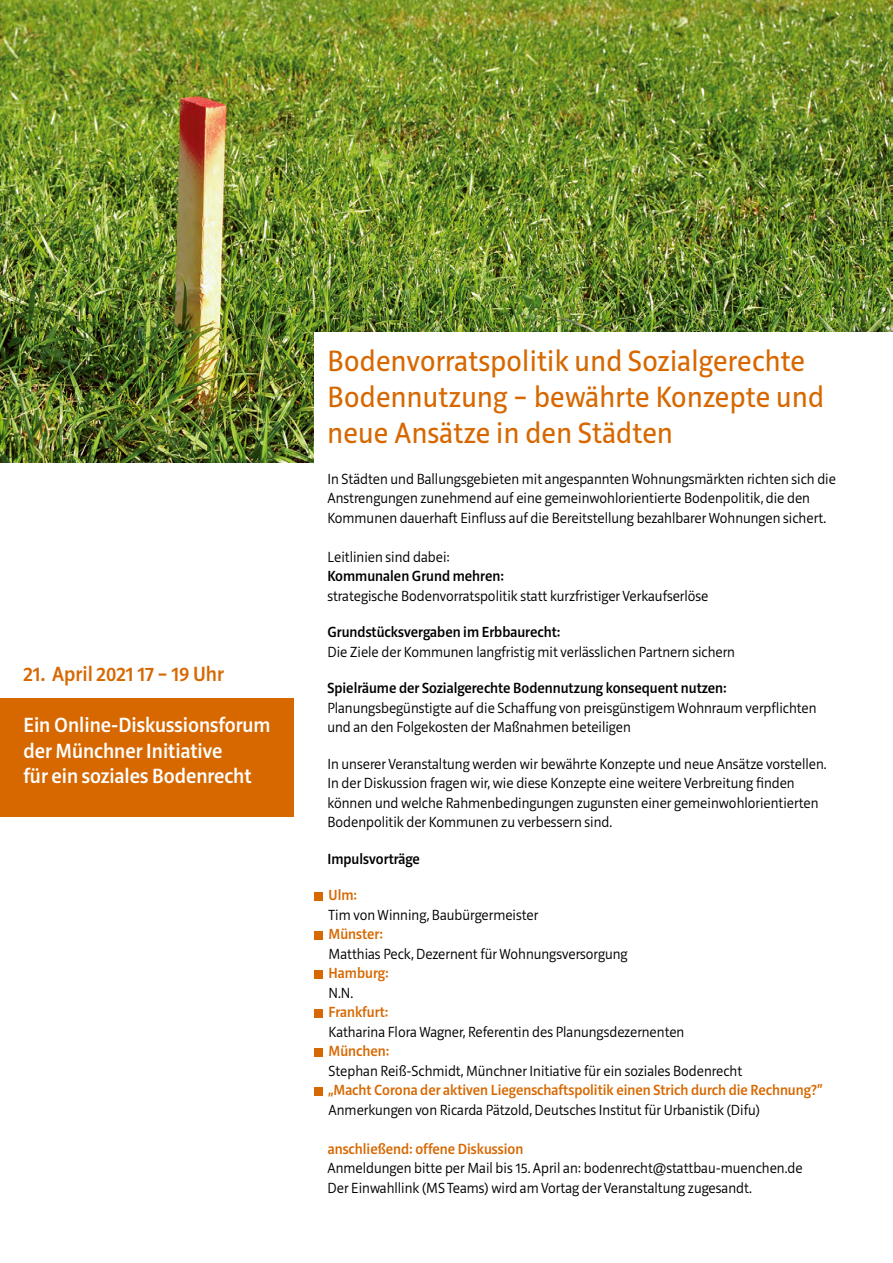
<style>
.page{position:relative;width:893px;height:1263px;background:#fff}
.page>*{position:absolute;margin:0;border:0;box-sizing:border-box;transform-origin:0 0}
.t1{font:30px/36px "Riga";letter-spacing:.01em;color:#d76800}
.t2{font:500 21px/25.5px "Riga";color:#fff}
.t3{font:500 21px "Riga";color:#d76800}
.t4{font:300 15px/19.5px "Riga";color:#000}
.t5{font:500 15px "Riga";color:#d76800}
.t6{font:500 15px "Riga";color:#000}
</style>
<div class="page">
<div style="left:0;top:698px;width:293px;height:118px;background:#d76800"></div>
<img style="left:0;top:0;width:893px;height:462px">
<div style="left:315px;top:332px;width:578px;height:153px;background:#fff"></div>
<div style="left:315px;top:892px;width:8px;height:8px;background:#d76800"></div>
<div style="left:315px;top:931px;width:8px;height:8px;background:#d76800"></div>
<div style="left:315px;top:970px;width:8px;height:8px;background:#d76800"></div>
<div style="left:315px;top:1009px;width:8px;height:8px;background:#d76800"></div>
<div style="left:315px;top:1048px;width:8px;height:8px;background:#d76800"></div>
<div style="left:315px;top:1087px;width:8px;height:8px;background:#d76800"></div>
<h2 class="t3" style="left:23px;top:663px;width:202px">21. April 2021 17 – 19 Uhr</h2>
<h2 class="t2" style="left:23px;top:713px;width:249px">Ein Online-Diskussionsforum der Münchner Initiative<br>für ein soziales Bodenrecht</h2>
<h1 class="t1" style="left:327px;top:344px;width:498px">Bodenvorratspolitik und Sozialgerechte<br>Bodennutzung – bewährte Konzepte und neue Ansätze in den Städten</h1>
<p class="t4" style="left:327px;top:469px;width:510px">In Städten und Ballungsgebieten mit angespannten Wohnungsmärkten richten sich die<br>Anstrengungen zunehmend auf eine gemeinwohlorientierte Bodenpolitik, die den<br>Kommunen dauerhaft Einfluss auf die Bereitstellung bezahlbarer Wohnungen sichert.</p>
<p class="t4" style="left:327px;top:547px;width:124px">Leitlinien sind dabei:</p>
<p class="t6" style="left:327px;top:568px;width:178px">Kommunalen Grund mehren:</p>
<p class="t4" style="left:327px;top:586px;width:382px">strategische Bodenvorratspolitik statt kurzfristiger Verkaufserlöse</p>
<p class="t6" style="left:327px;top:624px;width:235px">Grundstücksvergaben im Erbbaurecht:</p>
<p class="t4" style="left:327px;top:642px;width:409px">Die Ziele der Kommunen langfristig mit verlässlichen Partnern sichern</p>
<p class="t6" style="left:327px;top:680px;width:401px">Spielräume der Sozialgerechte Bodennutzung konsequent nutzen:</p>
<p class="t4" style="left:327px;top:698px;width:491px">Planungsbegünstigte auf die Schaffung von preisgünstigem Wohnraum verpflichten und an den Folgekosten der Maßnahmen beteiligen</p>
<p class="t4" style="left:327px;top:754px;width:501px">In unserer Veranstaltung werden wir bewährte Konzepte und neue Ansätze vorstellen.<br>In der Diskussion fragen wir, wie diese Konzepte eine weitere Verbreitung finden können und welche Rahmenbedingungen zugunsten einer gemeinwohlorientierten Bodenpolitik der Kommunen zu verbessern sind.</p>
<p class="t6" style="left:327px;top:851px;width:94px">Impulsvorträge</p>
<p class="t5" style="left:329px;top:887px;width:30px">Ulm:</p>
<p class="t4" style="left:329px;top:905px;width:211px">Tim von Winning, Baubürgermeister</p>
<p class="t5" style="left:329px;top:926px;width:56px">Münster:</p>
<p class="t4" style="left:329px;top:944px;width:301px">Matthias Peck, Dezernent für Wohnungsversorgung</p>
<p class="t5" style="left:329px;top:965px;width:62px">Hamburg:</p>
<p class="t4" style="left:329px;top:983px;width:26px">N.N.</p>
<p class="t5" style="left:329px;top:1004px;width:61px">Frankfurt:</p>
<p class="t4" style="left:329px;top:1022px;width:357px">Katharina Flora Wagner, Referentin des Planungsdezernenten</p>
<p class="t5" style="left:329px;top:1043px;width:63px">München:</p>
<p class="t4" style="left:329px;top:1061px;width:415px">Stephan Reiß-Schmidt, Münchner Initiative für ein soziales Bodenrecht</p>
<p class="t5" style="left:329px;top:1082px;width:495px">„Macht Corona der aktiven Liegenschaftspolitik einen Strich durch die Rechnung?“</p>
<p class="t4" style="left:329px;top:1100px;width:433px">Anmerkungen von Ricarda Pätzold, Deutsches Institut für Urbanistik (Difu)</p>
<p class="t5" style="left:328px;top:1141px;width:197px">anschließend: offene Diskussion</p>
<p class="t4" style="left:327px;top:1159px;width:477px">Anmeldungen bitte per Mail bis 15. April an: bodenrecht@stattbau-muenchen.de<br>Der Einwahllink (MS Teams) wird am Vortag der Veranstaltung zugesandt.</p>
</div>
